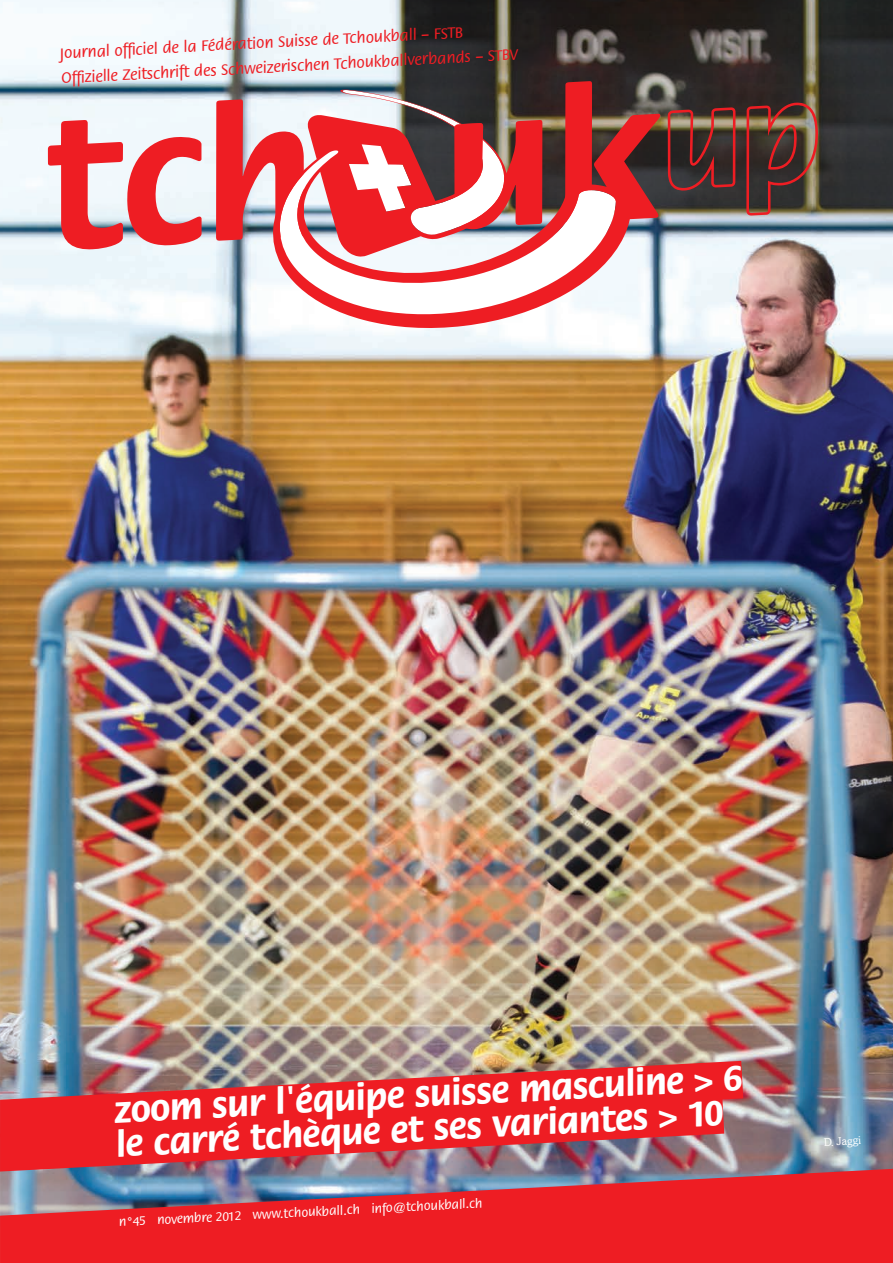
<style>
.page{position:relative;width:893px;height:1263px;background:#fff}
.page>*{position:absolute;margin:0;border:0;box-sizing:border-box;transform-origin:0 0}
.t1{font:700 37.5px/34.2px "Flora Std";color:#fff}
.t2{font:500 16.5px/24.8px "Flora Std";color:#ee1d23}
.t3{font:500 13.5px "Flora Std";color:#fff}
.t4{font:11.25px "Amasis MT Std";color:#fff}
</style>
<div class="page">
<img style="left:0;top:0;width:893px;height:1169px">
<svg style="left:565px;top:81px;width:95px;height:142px;background:#7a3636"></svg>
<svg style="left:48px;top:120px;width:154px;height:130px"></svg>
<svg style="left:216px;top:99px;width:56px;height:142px;background:#de6a71"></svg>
<svg style="left:272px;top:89px;width:359px;height:241px"></svg>
<svg style="left:454px;top:120px;width:88px;height:110px"></svg>
<svg style="left:668px;top:107px;width:67px;height:84px;background:#603732"></svg>
<svg style="left:746px;top:103px;width:72px;height:113px;background:#694439"></svg>
<div style="left:0;top:1169px;width:893px;height:94px;background:#ee1d23"></div>
<img style="left:0;top:1040px;width:782px;height:122px">
<img style="left:0;top:1075px;width:763px;height:121px">
<p class="t2" style="left:59px;top:41px;width:459px;rotate:-3deg">Journal offi ciel de la Fédération Suisse de Tchoukball – FSTB<br>Offi zielle Zeitschrift des Schweizerischen Tchoukballverbands – STBV</p>
<h1 class="t1" style="left:114px;top:1094px;width:630px;rotate:-3deg">zoom sur l'équipe suisse masculine &gt; 6 le carré tchèque et ses variantes &gt; 10</h1>
<p class="t3" style="left:119px;top:1215px;width:366px;rotate:-3deg">n°45 novembre 2012 www.tchoukball.ch info@tchoukball.ch</p>
<p class="t4" style="left:823px;top:1135px;width:39px;rotate:-3deg">D. Jaggi</p>
</div>
